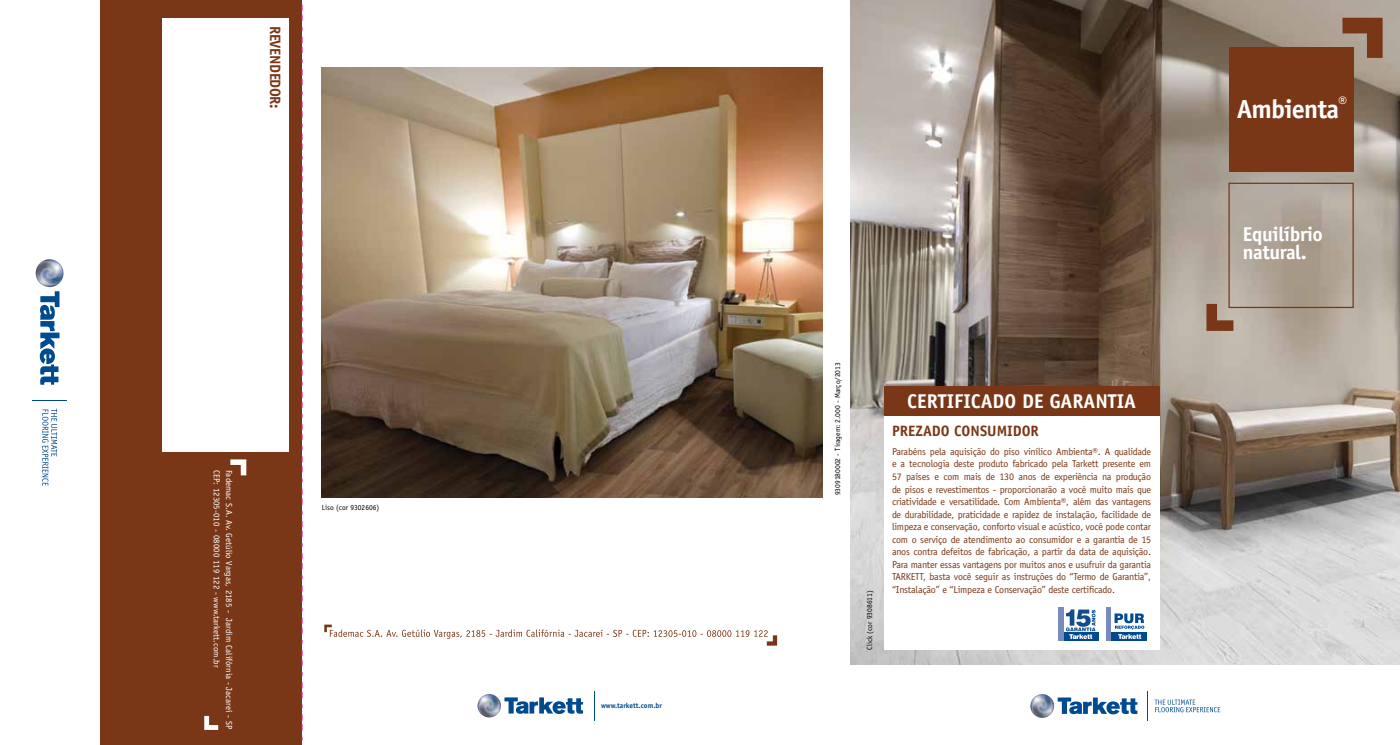
<style>
.page{position:relative;width:1400px;height:745px;background:#fff}
.page>*{position:absolute;margin:0;border:0;box-sizing:border-box;transform-origin:0 0}
.t1{font:700 26.25px "Officina Sans Std";letter-spacing:-.03em;color:#fff}
.t2{font:700 20px "Officina Sans Std";color:#fff}
.t3{font:700 20px/18.8px "Officina Sans Std";letter-spacing:-.02em;color:#fff}
.t4{font:700 15px "Officina Sans Std";color:#7a3717}
.t5{font:700 15px "Officina Sans Std";letter-spacing:-.03em;color:#7a3717}
.t6{font:10px/12.5px "Officina Sans Std";letter-spacing:-.02em;color:#7a3717;text-align:justify}
.t7{font:8.75px "Officina Sans Std";letter-spacing:.005em;color:#fff}
.t8{font:7.5px "Officina Sans Std";color:#000}
.t9{font:700 7.25px "Officina Sans Std";color:#004a8f}
</style>
<div class="page">
<img style="left:850px;top:0;width:550px;height:665px">
<svg style="left:1342px;top:18px;width:40px;height:40px"></svg>
<div style="left:1229px;top:47px;width:124px;height:124px;background:#7a3717"></div>
<div style="left:0;top:0;width:301px;height:744px;background:#7a3717"></div>
<div style="left:162px;top:18px;width:127px;height:433px;background:#fff"></div>
<div style="left:884px;top:387px;width:275px;height:262px;background:#fff"></div>
<div style="left:884px;top:386px;width:275px;height:29px;background:#7a3717"></div>
<div style="left:0;top:0;width:99px;height:744px;background:#fff"></div>
<div style="left:1228px;top:182px;width:125px;height:126px;border:1px solid #7a3717"></div>
<svg style="left:1206px;top:304px;width:27px;height:27px"></svg>
<div style="left:1106px;top:607px;width:5px;height:33px;background:#778bbc"></div>
<svg style="left:1111px;top:632px;width:36px;height:8px"></svg>
<svg style="left:1114px;top:613px;width:30px;height:25px"></svg>
<img style="left:322px;top:67px;width:500px;height:430px">
<div style="left:1058px;top:607px;width:6px;height:33px;background:#778bbc"></div>
<svg style="left:1064px;top:632px;width:35px;height:8px"></svg>
<svg style="left:1066px;top:609px;width:29px;height:29px"></svg>
<svg style="left:40px;top:291px;width:19px;height:93px"></svg>
<svg style="left:42px;top:408px;width:15px;height:77px"></svg>
<img style="left:36px;top:259px;width:28px;height:28px;border-radius:14px">
<hr style="left:32px;top:399px;width:35px;height:1px;background:#004a8f">
<svg style="left:1057px;top:697px;width:80px;height:17px"></svg>
<svg style="left:1154px;top:699px;width:66px;height:12px"></svg>
<img style="left:1030px;top:693px;width:24px;height:24px;border-radius:12px">
<hr style="left:1147px;top:690px;width:1px;height:30px;background:#004a8f">
<svg style="left:504px;top:697px;width:79px;height:16px"></svg>
<img style="left:477px;top:693px;width:24px;height:24px;border-radius:12px">
<hr style="left:594px;top:690px;width:1px;height:30px;background:#004a8f">
<svg style="left:230px;top:459px;width:16px;height:16px"></svg>
<svg style="left:204px;top:716px;width:14px;height:13px"></svg>
<svg style="left:324px;top:624px;width:453px;height:21px"></svg>
<svg style="left:301px;top:0;width:1px;height:744px"></svg>
<h3 class="t5" style="left:285px;top:26px;width:84px;rotate:90deg">REVENDEDOR:</h3>
<p class="t7" style="left:222px;top:469px;width:199px;rotate:90deg">CEP: 12305-010 - 08000 119 122 - www.tarkett.com.br</p>
<p class="t7" style="left:234px;top:469px;width:261px;rotate:90deg">Fademac S.A. Av. Getúlio Vargas, 2185 - Jardim Califórnia - Jacareí - SP</p>
<p class="t8" style="left:322px;top:503px;width:59px">Liso (cor 9302606)</p>
<p class="t9" style="left:601px;top:700px;width:62px">www.tarkett.com.br</p>
<p class="t8" style="left:833px;top:495px;width:134px;rotate:-90deg">9309180002 - Tiragem: 2.000 - Março/2013</p>
<p class="t8" style="left:865px;top:649px;width:61px;rotate:-90deg">Click (cor 9308611)</p>
<h2 class="t2" style="left:907px;top:389px;width:230px">CERTIFICADO DE GARANTIA</h2>
<h3 class="t4" style="left:892px;top:421px;width:148px">PREZADO CONSUMIDOR</h3>
<p class="t6" style="left:892px;top:445px;width:261px">Parabéns pela aquisição do piso vinílico Ambienta®. A qualidade e a tecnologia deste produto fabricado pela Tarkett presente em 57 países e com mais de 130 anos de experiência na produção de pisos e revestimentos - proporcionarão a você muito mais que criatividade e versatilidade. Com Ambienta®, além das vantagens de durabilidade, praticidade e rapidez de instalação, facilidade de limpeza e conservação, conforto visual e acústico, você pode contar com o serviço de atendimento ao consumidor e a garantia de 15 anos contra defeitos de fabricação, a partir da data de aquisição.<br>Para manter essas vantagens por muitos anos e usufruir da garantia TARKETT, basta você seguir as instruções do “Termo de Garantia”, “Instalação” e “Limpeza e Conservação” deste certificado.</p>
<h1 class="t1" style="left:1236px;top:93px;width:112px">Ambienta<sup>®</sup></h1>
<h2 class="t3" style="left:1243px;top:224px;width:82px">Equilíbrio natural.</h2>
</div>
